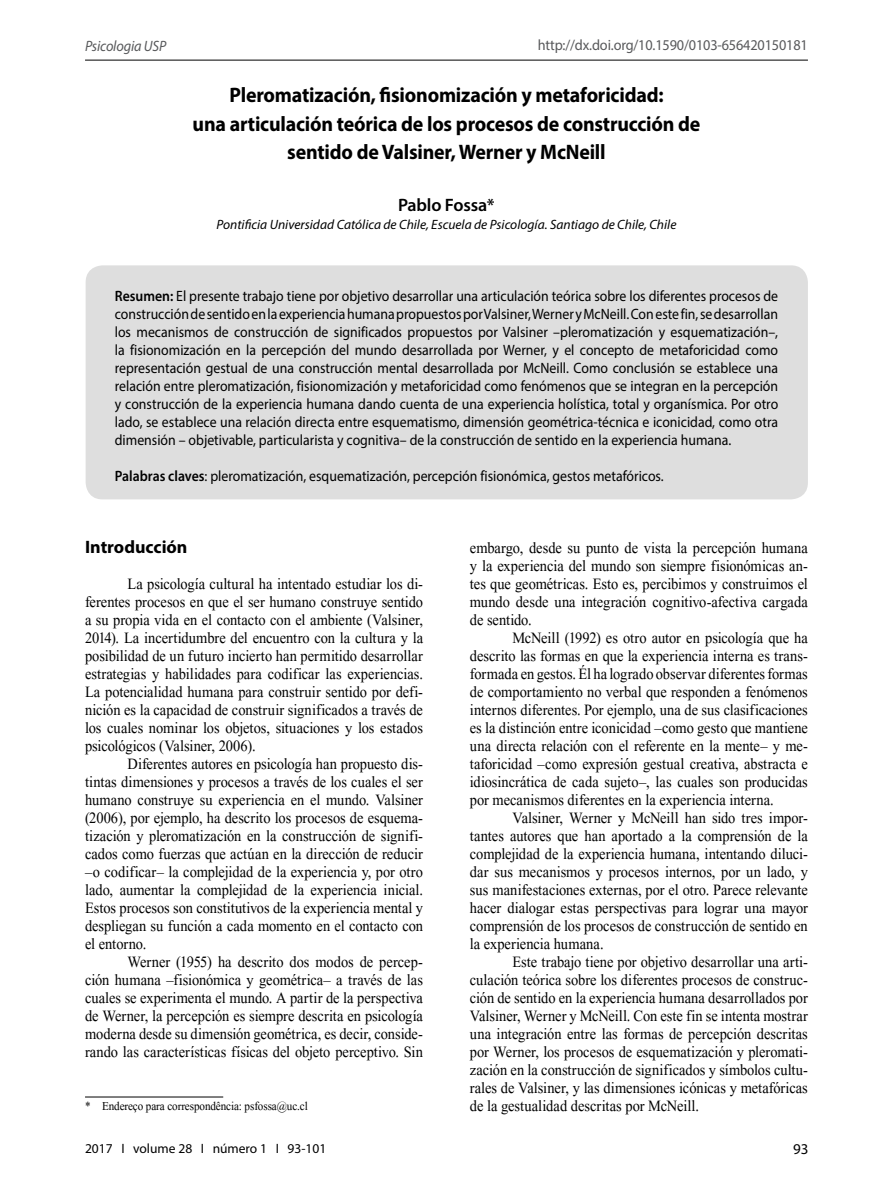
<style>
.page{position:relative;width:893px;height:1191px;background:#fff}
.page>*{position:absolute;margin:0;border:0;box-sizing:border-box;transform-origin:0 0}
.t1{font:700 21px/28.5px "Myriad Pro";letter-spacing:-.01em;color:#000;text-align:center;scale:.95 1}
.t2{font:19.5px/18px "Aparajita";color:#000;text-align:justify;scale:.92 1}
.t3{font:700 18px "Myriad Pro";color:#000}
.t4{font:600 18px "Myriad Pro";letter-spacing:-.01em;color:#000}
.t5{font:15px/18px "Myriad Pro";color:#000;text-align:justify;scale:.92 1}
.t6{font:15px "Myriad Pro";letter-spacing:-.01em;color:#58595b;scale:.95 1}
.t7{font:15px "Aparajita";letter-spacing:-.005em;color:#000;scale:.92 1}
.t8{font:italic 15px "Myriad Pro";letter-spacing:-.01em;color:#58595b;scale:.95 1}
.t9{font:15px "Myriad Pro";color:#000}
.t10{font:italic 13.5px "Myriad Pro";color:#000}
.t11{font:13.5px "Myriad Pro";color:#000}
.s1{font-weight:600}
</style>
<div class="page">
<hr style="left:85px;top:60px;width:723px;height:1px;background:#000">
<div style="left:86px;top:265px;width:722px;height:234px;background:#dedede;border-radius:17px"></div>
<hr style="left:85px;top:1096px;width:138px;height:1px;background:#000">
<p class="t8" style="left:85px;top:36px;width:87px">Psicologia USP</p>
<p class="t6" style="left:538px;top:35px;width:286px">http://dx.doi.org/10.1590/0103-656420150181</p>
<p class="t1" style="left:193px;top:80px;width:536px">Pleromatización, fisionomización y metaforicidad:<br>una articulación teórica de los procesos de construcción de sentido de Valsiner, Werner y McNeill</p>
<p class="t4" style="left:398px;top:194px;width:98px">Pablo Fossa*</p>
<p class="t10" style="left:217px;top:216px;width:461px">Pontificia Universidad Católica de Chile, Escuela de Psicología. Santiago de Chile, Chile</p>
<p class="t5" style="left:115px;top:287px;width:723px"><span class="s1">Resumen:</span> El presente trabajo tiene por objetivo desarrollar una articulación teórica sobre los diferentes procesos de construcción de sentido en la experiencia humana propuestos por Valsiner, Werner y McNeill. Con este fin, se desarrollan los mecanismos de construcción de significados propuestos por Valsiner –pleromatización y esquematización–, la fisionomización en la percepción del mundo desarrollada por Werner, y el concepto de metaforicidad como representación gestual de una construcción mental desarrollada por McNeill. Como conclusión se establece una relación entre pleromatización, fisionomización y metaforicidad como fenómenos que se integran en la percepción y construcción de la experiencia humana dando cuenta de una experiencia holística, total y organísmica. Por otro lado, se establece una relación directa entre esquematismo, dimensión geométrica-técnica e iconicidad, como otra dimensión – objetivable, particularista y cognitiva– de la construcción de sentido en la experiencia humana.</p>
<p class="t5" style="left:115px;top:467px;width:598px"><span class="s1">Palabras claves</span>: pleromatización, esquematización, percepción fisionómica, gestos metafóricos.</p>
<p class="t3" style="left:85px;top:535px;width:104px">Introducción</p>
<p class="t2" style="left:85px;top:577px;width:369px;text-indent:43px">La psicología cultural ha intentado estudiar los di&shy;ferentes procesos en que el ser humano construye sentido a su propia vida en el contacto con el ambiente (Valsiner, 2014). La incertidumbre del encuentro con la cultura y la posibilidad de un futuro incierto han permitido desarrollar estrategias y habilidades para codificar las experiencias.<br>La potencialidad humana para construir sentido por defi&shy;nición es la capacidad de construir significados a través de los cuales nominar los objetos, situaciones y los estados psicológicos (Valsiner, 2006).</p>
<p class="t2" style="left:85px;top:757px;width:369px;text-indent:43px">Diferentes autores en psicología han propuesto dis&shy;tintas dimensiones y procesos a través de los cuales el ser humano construye su experiencia en el mundo. Valsiner (2006), por ejemplo, ha descrito los procesos de esquema&shy;tización y pleromatización en la construcción de signifi&shy;cados como fuerzas que actúan en la dirección de reducir –o codificar– la complejidad de la experiencia y, por otro lado, aumentar la complejidad de la experiencia inicial.<br>Estos procesos son constitutivos de la experiencia mental y despliegan su función a cada momento en el contacto con el entorno.</p>
<p class="t2" style="left:85px;top:955px;width:369px;text-indent:43px">Werner (1955) ha descrito dos modos de percep&shy;ción humana –fisionómica y geométrica– a través de las cuales se experimenta el mundo. A partir de la perspectiva de Werner, la percepción es siempre descrita en psicología moderna desde su dimensión geométrica, es decir, conside&shy;rando las características físicas del objeto perceptivo. Sin</p>
<p class="t7" style="left:85px;top:1098px;width:244px">* Endereço para correspondência: psfossa@uc.cl</p>
<p class="t2" style="left:470px;top:541px;width:369px">embargo, desde su punto de vista la percepción humana y la experiencia del mundo son siempre fisionómicas an&shy;tes que geométricas. Esto es, percibimos y construimos el mundo desde una integración cognitivo-afectiva cargada de sentido.</p>
<p class="t2" style="left:470px;top:631px;width:369px;text-indent:43px">McNeill (1992) es otro autor en psicología que ha descrito las formas en que la experiencia interna es trans&shy;formada en gestos. Él ha logrado observar diferentes formas de comportamiento no verbal que responden a fenómenos internos diferentes. Por ejemplo, una de sus clasificaciones es la distinción entre iconicidad –como gesto que mantiene una directa relación con el referente en la mente– y me&shy;taforicidad –como expresión gestual creativa, abstracta e idiosincrática de cada sujeto–, las cuales son producidas por mecanismos diferentes en la experiencia interna.</p>
<p class="t2" style="left:470px;top:811px;width:369px;text-indent:43px">Valsiner, Werner y McNeill han sido tres impor&shy;tantes autores que han aportado a la comprensión de la complejidad de la experiencia humana, intentando diluci&shy;dar sus mecanismos y procesos internos, por un lado, y sus manifestaciones externas, por el otro. Parece relevante hacer dialogar estas perspectivas para lograr una mayor comprensión de los procesos de construcción de sentido en la experiencia humana.</p>
<p class="t2" style="left:470px;top:955px;width:369px;text-indent:43px">Este trabajo tiene por objetivo desarrollar una arti&shy;culación teórica sobre los diferentes procesos de construc&shy;ción de sentido en la experiencia humana desarrollados por Valsiner, Werner y McNeill. Con este fin se intenta mostrar una integración entre las formas de percepción descritas por Werner, los procesos de esquematización y pleromati&shy;zación en la construcción de significados y símbolos cultu&shy;rales de Valsiner, y las dimensiones icónicas y metafóricas de la gestualidad descritas por McNeill.</p>
<p class="t11" style="left:85px;top:1140px;width:243px">2017 I volume 28 I número 1 I 93-101</p>
<p class="t9" style="left:793px;top:1139px;width:17px">93</p>
</div>
